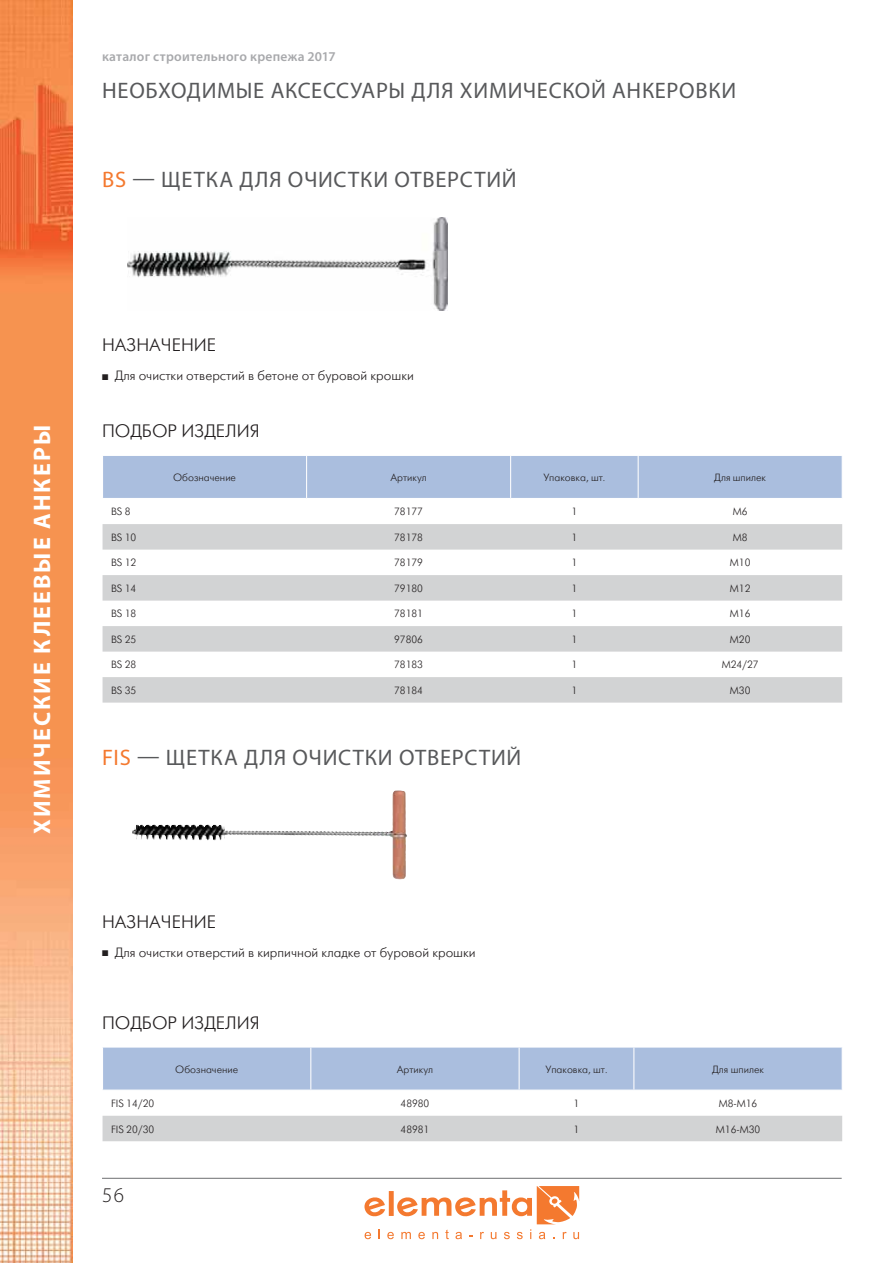
<style>
.page{position:relative;width:893px;height:1263px;background:#fff}
.page>*{position:absolute;margin:0;border:0;box-sizing:border-box;transform-origin:0 0}
.t1{font:700 24px "Myriad Pro";letter-spacing:.08em;color:#fff}
.t2{font:22.5px "Myriad Pro";letter-spacing:.035em;color:#58595b}
.t3{font:300 21px "Myriad Pro";color:#231f20}
.t4{font:18px "Futuris Light C";color:#231f20}
.t5{font:13.5px "Futuris Light C";color:#231f20}
.t6{font:600 13.5px "Myriad Pro";letter-spacing:.02em;color:#a8a9ac}
.t7{font:10.5px "Futuris Light C";color:#231f20}
.s1{color:#f4792f}
</style>
<div class="page">
<img style="left:0;top:0;width:72px;height:1263px">
<hr style="left:102px;top:1178px;width:740px;height:1px;background:#6d6e70">
<svg style="left:364px;top:1186px;width:215px;height:53px"></svg>
<img style="left:175px;top:835px;width:46px;height:6px">
<img style="left:128px;top:217px;width:319px;height:93px">
<div style="left:103px;top:456px;width:739px;height:42px;background:#aabede"></div>
<svg style="left:103px;top:524px;width:739px;height:179px;fill:#d2d3d4"></svg>
<hr style="left:306px;top:456px;width:1px;height:42px;background:#fff">
<hr style="left:510px;top:456px;width:1px;height:42px;background:#fff">
<hr style="left:638px;top:456px;width:1px;height:42px;background:#fff">
<div style="left:103px;top:1048px;width:739px;height:42px;background:#aabede"></div>
<div style="left:103px;top:1116px;width:739px;height:25px;background:#d2d3d4"></div>
<hr style="left:310px;top:1048px;width:1px;height:42px;background:#fff">
<hr style="left:519px;top:1048px;width:1px;height:42px;background:#fff">
<hr style="left:633px;top:1048px;width:1px;height:42px;background:#fff">
<p class="t6" style="left:102px;top:49px;width:235px">каталог строительного крепежа 2017</p>
<h2 class="t2" style="left:102px;top:77px;width:635px">НЕОБХОДИМЫЕ АКСЕССУАРЫ ДЛЯ ХИМИЧЕСКОЙ АНКЕРОВКИ</h2>
<h2 class="t2" style="left:102px;top:166px;width:416px"><span class="s1">BS</span> — ЩЕТКА ДЛЯ ОЧИСТКИ ОТВЕРСТИЙ</h2>
<h1 class="t1" style="left:28px;top:834px;width:410px;rotate:-90deg">ХИМИЧЕСКИЕ КЛЕЕВЫЕ АНКЕРЫ</h1>
<h3 class="t4" style="left:102px;top:339px;width:116px">НАЗНАЧЕНИЕ</h3>
<p class="t5" style="left:102px;top:371px;width:313px">■ Для очистки отверстий в бетоне от буровой крошки</p>
<h3 class="t4" style="left:102px;top:424px;width:159px">ПОДБОР ИЗДЕЛИЯ</h3>
<p class="t7" style="left:173px;top:474px;width:64px">Обозначение</p>
<p class="t7" style="left:390px;top:474px;width:38px">Артикул</p>
<p class="t7" style="left:543px;top:474px;width:63px">Упаковка, шт.</p>
<p class="t7" style="left:714px;top:474px;width:53px">Для шпилек</p>
<p class="t7" style="left:111px;top:508px;width:21px">BS 8</p>
<p class="t7" style="left:394px;top:508px;width:30px">78177</p>
<p class="t7" style="left:571px;top:508px;width:7px">1</p>
<p class="t7" style="left:733px;top:508px;width:16px">М6</p>
<p class="t7" style="left:111px;top:533px;width:27px">BS 10</p>
<p class="t7" style="left:394px;top:533px;width:30px">78178</p>
<p class="t7" style="left:571px;top:533px;width:7px">1</p>
<p class="t7" style="left:733px;top:533px;width:16px">М8</p>
<p class="t7" style="left:111px;top:559px;width:27px">BS 12</p>
<p class="t7" style="left:394px;top:559px;width:30px">78179</p>
<p class="t7" style="left:571px;top:559px;width:7px">1</p>
<p class="t7" style="left:730px;top:559px;width:22px">М10</p>
<p class="t7" style="left:111px;top:584px;width:27px">BS 14</p>
<p class="t7" style="left:394px;top:584px;width:30px">79180</p>
<p class="t7" style="left:571px;top:584px;width:7px">1</p>
<p class="t7" style="left:730px;top:584px;width:22px">М12</p>
<p class="t7" style="left:111px;top:610px;width:27px">BS 18</p>
<p class="t7" style="left:394px;top:610px;width:30px">78181</p>
<p class="t7" style="left:571px;top:610px;width:7px">1</p>
<p class="t7" style="left:730px;top:610px;width:22px">М16</p>
<p class="t7" style="left:111px;top:635px;width:27px">BS 25</p>
<p class="t7" style="left:394px;top:635px;width:30px">97806</p>
<p class="t7" style="left:571px;top:635px;width:7px">1</p>
<p class="t7" style="left:730px;top:635px;width:22px">М20</p>
<p class="t7" style="left:111px;top:661px;width:27px">BS 28</p>
<p class="t7" style="left:394px;top:661px;width:30px">78183</p>
<p class="t7" style="left:571px;top:661px;width:7px">1</p>
<p class="t7" style="left:722px;top:661px;width:39px">М24/27</p>
<p class="t7" style="left:111px;top:686px;width:27px">BS 35</p>
<p class="t7" style="left:394px;top:686px;width:30px">78184</p>
<p class="t7" style="left:571px;top:686px;width:7px">1</p>
<p class="t7" style="left:730px;top:686px;width:22px">М30</p>
<h2 class="t2" style="left:102px;top:744px;width:421px"><span class="s1">FIS</span> — ЩЕТКА ДЛЯ ОЧИСТКИ ОТВЕРСТИЙ</h2>
<h3 class="t4" style="left:102px;top:915px;width:116px">НАЗНАЧЕНИЕ</h3>
<p class="t5" style="left:102px;top:947px;width:375px">■ Для очистки отверстий в кирпичной кладке от буровой крошки</p>
<h3 class="t4" style="left:102px;top:1016px;width:159px">ПОДБОР ИЗДЕЛИЯ</h3>
<p class="t7" style="left:175px;top:1065px;width:64px">Обозначение</p>
<p class="t7" style="left:397px;top:1065px;width:38px">Артикул</p>
<p class="t7" style="left:545px;top:1065px;width:63px">Упаковка, шт.</p>
<p class="t7" style="left:712px;top:1065px;width:53px">Для шпилек</p>
<p class="t7" style="left:111px;top:1100px;width:45px">FIS 14/20</p>
<p class="t7" style="left:401px;top:1100px;width:30px">48980</p>
<p class="t7" style="left:574px;top:1100px;width:7px">1</p>
<p class="t7" style="left:719px;top:1100px;width:40px">М8-М16</p>
<p class="t7" style="left:111px;top:1125px;width:45px">FIS 20/30</p>
<p class="t7" style="left:401px;top:1125px;width:30px">48981</p>
<p class="t7" style="left:574px;top:1125px;width:7px">1</p>
<p class="t7" style="left:716px;top:1125px;width:46px">М16-М30</p>
<h3 class="t3" style="left:102px;top:1182px;width:24px">56</h3>
</div>
